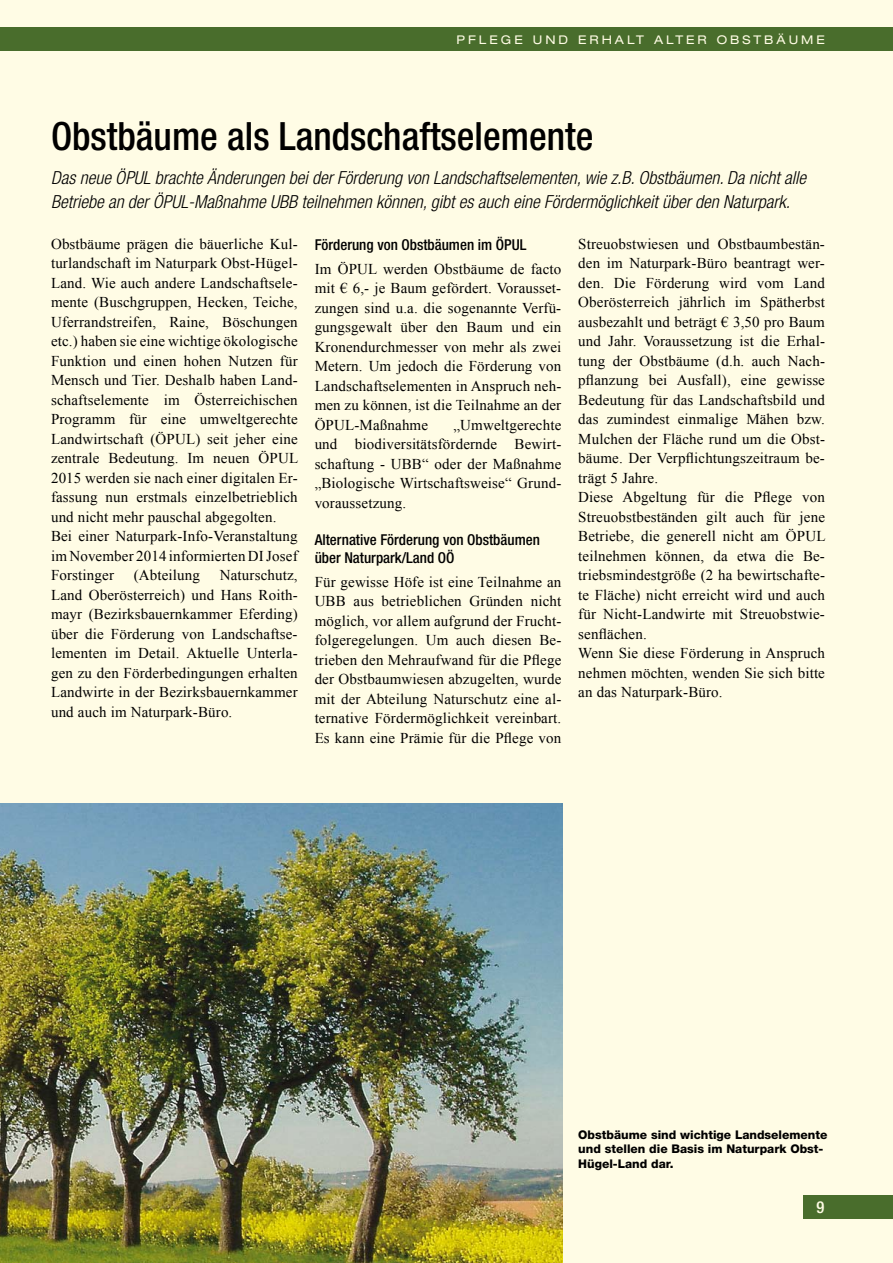
<style>
.page{position:relative;width:893px;height:1263px;background:#fffce5}
.page>*{position:absolute;margin:0;border:0;box-sizing:border-box;transform-origin:0 0}
.t1{font:500 condensed 39px "Helvetica Neue";color:#000}
.t2{font:italic 300 condensed 18px/24px "Helvetica Neue";color:#000}
.t3{font:500 condensed 16.5px "Helvetica Neue";color:#fffce5}
.t4{font:15px/19.5px "Times New Roman";letter-spacing:.01em;color:#000;text-align:justify}
.t5{font:500 condensed 15px/18px "Helvetica Neue";color:#000}
.t6{font:800 12px/14.4px "Helvetica Neue";color:#000}
.t7{font:expanded 12px "Helvetica Neue";letter-spacing:.25em;color:#fffce5}
</style>
<div class="page">
<div style="left:804px;top:1195px;width:89px;height:23px;background:#496d2c"></div>
<div style="left:0;top:28px;width:893px;height:23px;background:#496d2c"></div>
<img style="left:0;top:803px;width:562px;height:460px">
<p class="t7" style="left:456px;top:32px;width:370px">P FLEGE UND ERHALT ALTER OB STB ÄUME</p>
<h1 class="t1" style="left:51px;top:113px;width:544px">Obstbäume als Landschaftselemente</h1>
<p class="t2" style="left:51px;top:166px;width:757px">Das neue ÖPUL brachte Änderungen bei der Förderung von Landschaftselementen, wie z.B. Obstbäumen. Da nicht alle<br>Betriebe an der ÖPUL-Maßnahme UBB teilnehmen können, gibt es auch eine Fördermöglichkeit über den Naturpark.</p>
<p class="t4" style="left:51px;top:234px;width:249px;text-align:left">Obstbäume prägen die bäuerliche Kul&shy;turlandschaft im Naturpark Obst-Hügel-Land. Wie auch andere Landschaftsele&shy;mente (Buschgruppen, Hecken, Teiche, Uferrandstreifen, Raine, Böschungen etc.) haben sie eine wichtige ökologische Funktion und einen hohen Nutzen für Mensch und Tier. Deshalb haben Land&shy;schaftselemente im Österreichischen Programm für eine umweltgerechte Landwirtschaft (ÖPUL) seit jeher eine zentrale Bedeutung. Im neuen ÖPUL 2015 werden sie nach einer digitalen Er&shy;fassung nun erstmals einzelbetrieblich und nicht mehr pauschal abgegolten.<br>Bei einer Naturpark-Info-Veranstaltung im November 2014 informierten DIJosef Forstinger</p>
<p class="t4" style="left:51px;top:565px;width:248px;text-indent:169px">Naturschutz, Land Oberösterreich) und Hans Roith&shy;mayr (Bezirksbauernkammer Eferding) über die Förderung von Landschaftse&shy;lementen im Detail. Aktuelle Unterla&shy;gen zu den Förderbedingungen erhalten Landwirte in der Bezirksbauernkammer und auch im Naturpark-Büro.</p>
<p class="t4" style="left:134px;top:565px;width:68px">(Abteilung</p>
<p class="t5" style="left:315px;top:235px;width:213px">Förderung von Obstbäumen im ÖPUL</p>
<p class="t4" style="left:315px;top:259px;width:248px">Im ÖPUL werden Obstbäume de facto mit € 6,- je Baum gefördert. Vorausset&shy;zungen sind u.a. die sogenannte Verfü&shy;gungsgewalt über den Baum und ein Kronendurchmesser von mehr als zwei Metern. Um jedoch die Förderung von Landschaftselementen in Anspruch neh&shy;men zu können, ist die Teilnahme an der ÖPUL-Maßnahme</p>
<p class="t4" style="left:315px;top:415px;width:248px;text-indent:139px">„Umweltgerechte und biodiversitätsfördernde Bewirt&shy;schaftung - UBB“ oder der Maßnahme „Biologische Wirtschaftsweise“ Grund&shy;voraussetzung.</p>
<p class="t5" style="left:315px;top:531px;width:227px">Alternative Förderung von Obstbäumen über Naturpark/Land OÖ</p>
<p class="t4" style="left:315px;top:572px;width:248px">Für gewisse Höfe ist eine Teilnahme an UBB aus betrieblichen Gründen nicht möglich, vor allem aufgrund der Frucht&shy;folgeregelungen. Um auch diesen Be&shy;trieben den Mehraufwand für die Pflege der Obstbaumwiesen abzugelten, wurde mit der Abteilung Naturschutz eine al&shy;ternative Fördermöglichkeit vereinbart.<br>Es kann eine Prämie für die Pflege von</p>
<p class="t4" style="left:578px;top:233px;width:249px;text-align:left">Streuobstwiesen und Obstbaumbestän&shy;den im Naturpark-Büro beantragt wer&shy;den. Die Förderung wird vom Land Oberösterreich jährlich im Spätherbst ausbezahlt und beträgt € 3,50 pro Baum und Jahr. Voraussetzung ist die Erhal&shy;tung der Obstbäume (d.h. auch Nach&shy;pflanzung bei Ausfall), eine gewisse Bedeutung für das Landschaftsbild und das zumindest einmalige Mähen bzw.<br>Mulchen der Fläche rund um die Obst&shy;bäume. Der Verpflichtungszeitraum be&shy;trägt 5 Jahre.<br>Diese Abgeltung für die Pflege von Streuobstbeständen gilt auch für jene Betriebe, die generell nicht am ÖPUL teilnehmen können, da etwa die Be&shy;triebsmindestgröße (2 ha bewirtschafte&shy;te Fläche) nicht erreicht wird und auch für Nicht-Landwirte mit Streuobstwie&shy;senflächen.<br>Wenn Sie diese Förderung in Anspruch nehmen möchten, wenden Sie sich bitte an das Naturpark-Büro.</p>
<p class="t6" style="left:578px;top:1127px;width:251px">Obstbäume sind wichtige Landselemente und stellen die Basis im Naturpark Obst-<br>Hügel-Land dar.</p>
<p class="t3" style="left:816px;top:1197px;width:9px">9</p>
</div>
